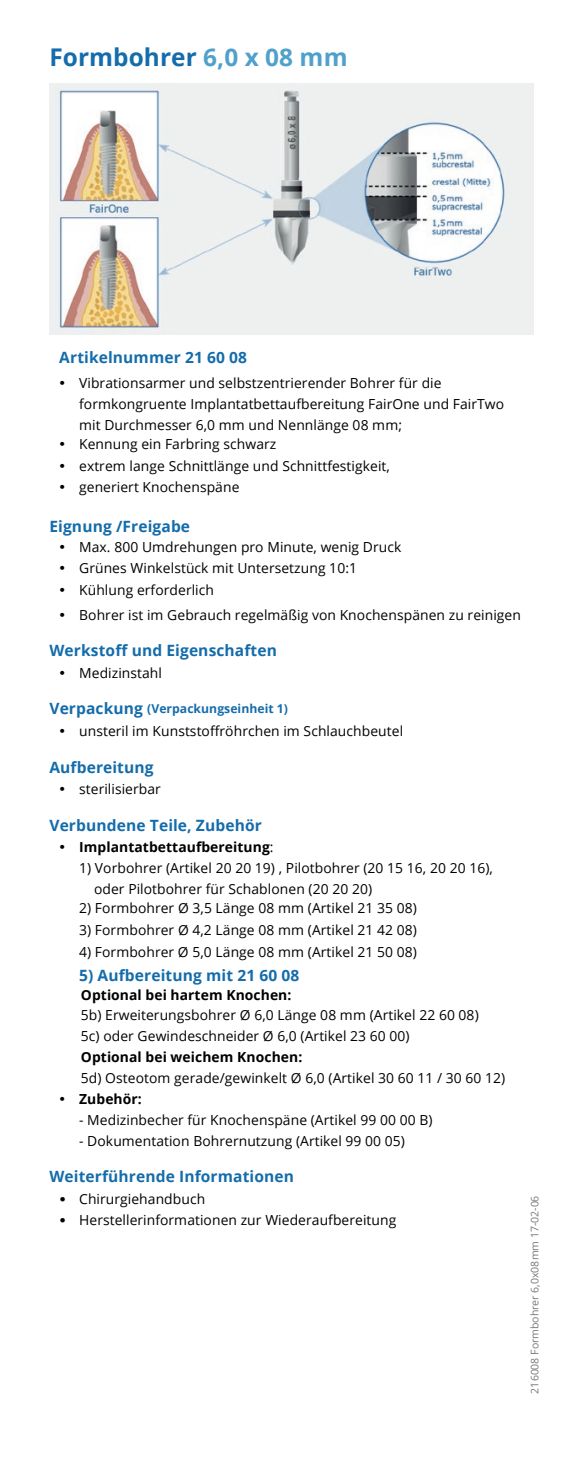
<style>
.page{position:relative;width:571px;height:1474px;background:#fff}
.page>*{position:absolute;margin:0;border:0;box-sizing:border-box;transform-origin:0 0}
.t1{font:700 24.32px "Open Sans";letter-spacing:.005em;color:#146cab}
.t2{font:700 15.58px "Open Sans";letter-spacing:.01em;color:#146cab}
.t3{font:13.83px/21px "Open Sans";letter-spacing:.005em;color:#000001}
.t4{font:700 13.83px "Open Sans";letter-spacing:.005em;color:#000001}
.t5{font:700 12.25px "Open Sans";letter-spacing:.005em;color:#146cab}
.t6{font:10.5px "Open Sans";letter-spacing:-.01em;color:#75797b}
.s1{color:#4fa1cb}
.s2{font-size:15.58px}
.s3{font-weight:400}
</style>
<div class="page">
<img style="left:49px;top:83px;width:484px;height:252px">
<h1 class="t1" style="left:49px;top:40px;width:299px">Formbohrer <span class="s1">6,0 x 08 mm</span></h1>
<p class="t2" style="left:59px;top:346px;width:189px">Artikelnummer 21 60 08</p>
<p class="t3" style="left:79px;top:372px;width:426px;text-indent:-20px">• Vibrationsarmer und selbstzentrierender Bohrer für die formkongruente Implantatbettaufbereitung FairOne und FairTwo mit Durchmesser 6,0 mm und Nennlänge 08 mm;</p>
<p class="t3" style="left:59px;top:433px;width:218px">• Kennung ein Farbring schwarz</p>
<p class="t3" style="left:59px;top:454px;width:332px">• extrem lange Schnittlänge und Schnittfestigkeit,</p>
<p class="t3" style="left:59px;top:476px;width:182px">• generiert Knochenspäne</p>
<p class="t2" style="left:49px;top:515px;width:142px">Eignung /Freigabe</p>
<p class="t3" style="left:59px;top:535px;width:343px">• Max. 800 Umdrehungen pro Minute, wenig Druck</p>
<p class="t3" style="left:59px;top:557px;width:299px">• Grünes Winkelstück mit Untersetzung 10:1</p>
<p class="t3" style="left:59px;top:579px;width:156px">• Kühlung erforderlich</p>
<p class="t3" style="left:59px;top:604px;width:463px">• Bohrer ist im Gebrauch regelmäßig von Knochenspänen zu reinigen</p>
<p class="t2" style="left:49px;top:639px;width:229px">Werkstoff und Eigenschaften</p>
<p class="t3" style="left:59px;top:661px;width:104px">• Medizinstahl</p>
<p class="t5" style="left:49px;top:700px;width:240px"><span class="s2">Verpackung</span> (Verpackungseinheit 1)</p>
<p class="t3" style="left:59px;top:720px;width:345px">• unsteril im Kunststoffröhrchen im Schlauchbeutel</p>
<p class="t2" style="left:49px;top:756px;width:106px">Aufbereitung</p>
<p class="t3" style="left:59px;top:778px;width:103px">• sterilisierbar</p>
<p class="t2" style="left:49px;top:814px;width:214px">Verbundene Teile, Zubehör</p>
<p class="t4" style="left:59px;top:837px;width:216px">• Implantatbettaufbereitung<span class="s3">:</span></p>
<p class="t3" style="left:94px;top:857px;width:400px;text-indent:-15px">1) Vorbohrer (Artikel 20 20 19) , Pilotbohrer (20 15 16, 20 20 16), oder Pilotbohrer für Schablonen (20 20 20)</p>
<p class="t3" style="left:79px;top:897px;width:339px">2) Formbohrer Ø 3,5 Länge 08 mm (Artikel 21 35 08)</p>
<p class="t3" style="left:79px;top:919px;width:339px">3) Formbohrer Ø 4,2 Länge 08 mm (Artikel 21 42 08)</p>
<p class="t3" style="left:79px;top:941px;width:339px">4) Formbohrer Ø 5,0 Länge 08 mm (Artikel 21 50 08)</p>
<p class="t2" style="left:79px;top:964px;width:222px">5) Aufbereitung mit 21 60 08</p>
<p class="t4" style="left:81px;top:985px;width:212px">Optional bei hartem Knochen:</p>
<p class="t3" style="left:81px;top:1003px;width:399px">5b) Erweiterungsbohrer Ø 6,0 Länge 08 mm (Artikel 22 60 08)<br>5c) oder Gewindeschneider Ø 6,0 (Artikel 23 60 00)</p>
<p class="t4" style="left:81px;top:1046px;width:223px">Optional bei weichem Knochen:</p>
<p class="t3" style="left:81px;top:1066px;width:426px">5d) Osteotom gerade/gewinkelt Ø 6,0 (Artikel 30 60 11 / 30 60 12)</p>
<p class="t4" style="left:59px;top:1088px;width:84px">• Zubehör:</p>
<p class="t3" style="left:79px;top:1108px;width:355px">- Medizinbecher für Knochenspäne (Artikel 99 00 00 B)</p>
<p class="t3" style="left:79px;top:1129px;width:327px">- Dokumentation Bohrernutzung (Artikel 99 00 05)</p>
<p class="t2" style="left:49px;top:1165px;width:246px">Weiterführende Informationen</p>
<p class="t3" style="left:59px;top:1188px;width:147px">• Chirurgiehandbuch</p>
<p class="t3" style="left:59px;top:1209px;width:338px">• Herstellerinformationen zur Wiederaufbereitung</p>
<p class="t6" style="left:527px;top:1393px;width:199px;rotate:-90deg">216008 Formbohrer 6,0x08mm 17-02-06</p>
</div>
